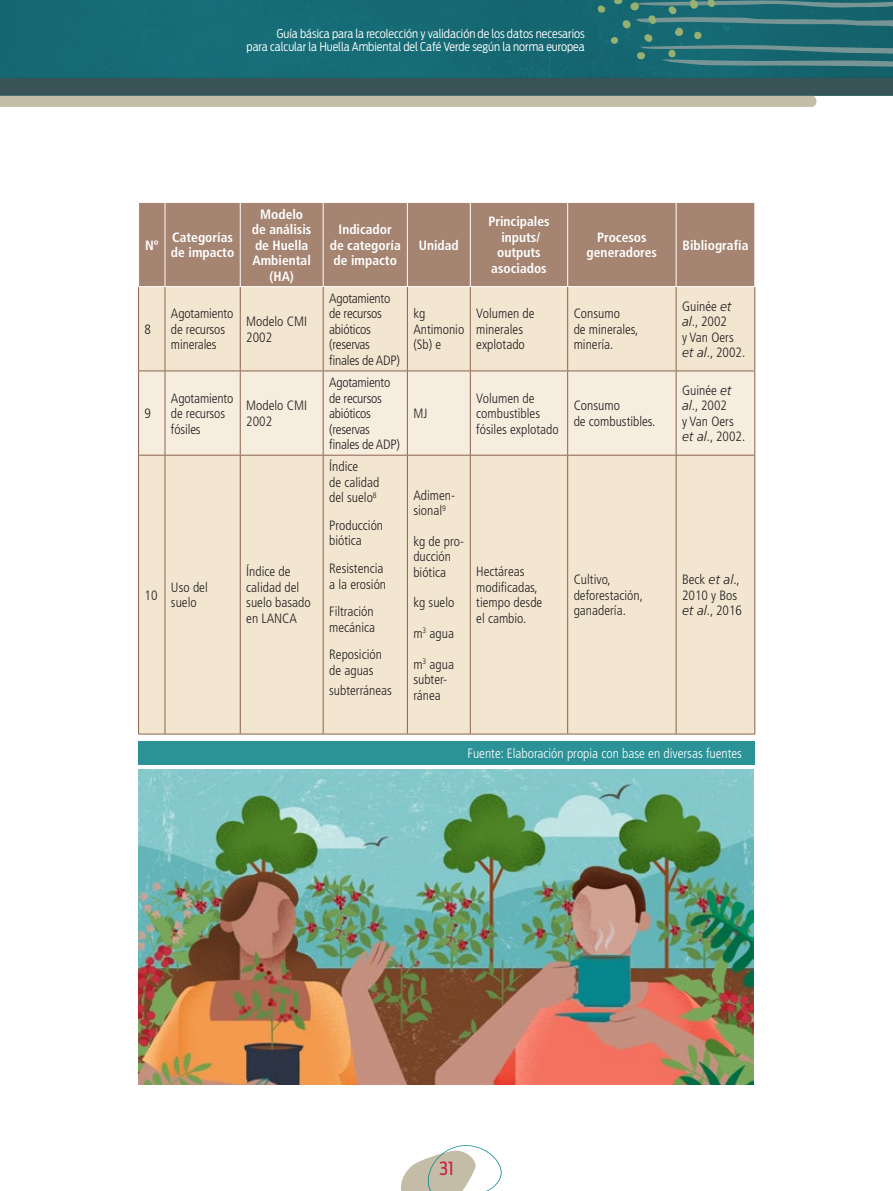
<style>
.page{position:relative;width:893px;height:1191px;background:#fff}
.page>*{position:absolute;margin:0;border:0;box-sizing:border-box;transform-origin:0 0}
.t1{font:18px "Antenna Cond";color:#c72043}
.No_Spacing{font:300 condensed 13.5px/15.6px "Frutiger LT Std";color:#231f20}
.No_Spacing-2{font:700 condensed 13.5px/15.6px "Frutiger LT Std";color:#fff;text-align:center}
.List_Paragraph{font:300 condensed 13.5px/15.6px "Frutiger LT Std";color:#231f20}
.No_Spacing-3{font:300 condensed 13.5px/15.5px "Frutiger LT Std";letter-spacing:-.02em;color:#231f20}
.Default{font:300 condensed 13.5px/15.6px "Frutiger LT Std";color:#231f20}
.t2{font:300 condensed 13.5px "Frutiger LT Std";color:#fff}
.t3{font:300 12px/13.5px "Antenna Cond";color:#fff;text-align:right}
.s1{font-style:italic;font-stretch:normal}
</style>
<div class="page">
<svg style="left:0;top:78px;width:893px;height:29px;background:#707e79"></svg>
<div style="left:0;top:0;width:893px;height:78px;background:#166a75"></div>
<div style="left:139px;top:203px;width:615px;height:83px;background:#a58472"></div>
<div style="left:139px;top:287px;width:615px;height:446px;background:#f3e6d1"></div>
<div style="left:139px;top:371px;width:615px;height:84px;background:#f6eddf"></div>
<hr style="left:165px;top:203px;width:1px;height:83px;background:#fff">
<hr style="left:240px;top:203px;width:1px;height:83px;background:#fff">
<hr style="left:323px;top:203px;width:1px;height:83px;background:#fff">
<hr style="left:407px;top:203px;width:1px;height:83px;background:#fff">
<hr style="left:470px;top:203px;width:1px;height:83px;background:#fff">
<hr style="left:567px;top:203px;width:1px;height:83px;background:#fff">
<hr style="left:676px;top:203px;width:1px;height:83px;background:#fff">
<svg style="left:138px;top:286px;width:27px;height:1px"></svg>
<hr style="left:138px;top:287px;width:1px;height:83px;background:#8a614c">
<hr style="left:165px;top:287px;width:1px;height:83px;background:#8a614c">
<hr style="left:240px;top:287px;width:1px;height:83px;background:#8a614c">
<hr style="left:323px;top:287px;width:1px;height:83px;background:#8a614c">
<hr style="left:407px;top:287px;width:1px;height:83px;background:#8a614c">
<hr style="left:470px;top:287px;width:1px;height:83px;background:#8a614c">
<hr style="left:567px;top:287px;width:1px;height:83px;background:#8a614c">
<hr style="left:676px;top:287px;width:1px;height:83px;background:#8a614c">
<hr style="left:754px;top:287px;width:1px;height:83px;background:#8a614c">
<svg style="left:138px;top:370px;width:27px;height:1px"></svg>
<hr style="left:138px;top:371px;width:1px;height:84px;background:#8a614c">
<hr style="left:165px;top:370px;width:75px;height:1px;background:#8a614c">
<hr style="left:165px;top:371px;width:1px;height:84px;background:#8a614c">
<hr style="left:240px;top:370px;width:83px;height:1px;background:#8a614c">
<hr style="left:240px;top:371px;width:1px;height:84px;background:#8a614c">
<hr style="left:323px;top:370px;width:84px;height:1px;background:#8a614c">
<hr style="left:323px;top:371px;width:1px;height:84px;background:#8a614c">
<hr style="left:407px;top:370px;width:63px;height:1px;background:#8a614c">
<hr style="left:407px;top:371px;width:1px;height:84px;background:#8a614c">
<hr style="left:470px;top:370px;width:98px;height:1px;background:#8a614c">
<hr style="left:470px;top:371px;width:1px;height:84px;background:#8a614c">
<hr style="left:568px;top:370px;width:108px;height:1px;background:#8a614c">
<hr style="left:567px;top:371px;width:1px;height:84px;background:#8a614c">
<hr style="left:676px;top:370px;width:79px;height:1px;background:#8a614c">
<hr style="left:676px;top:371px;width:1px;height:84px;background:#8a614c">
<hr style="left:754px;top:371px;width:1px;height:84px;background:#8a614c">
<svg style="left:139px;top:455px;width:26px;height:1px"></svg>
<hr style="left:138px;top:455px;width:1px;height:278px;background:#8a614c">
<hr style="left:165px;top:455px;width:75px;height:1px;background:#8a614c">
<hr style="left:165px;top:455px;width:1px;height:278px;background:#8a614c">
<hr style="left:240px;top:455px;width:83px;height:1px;background:#8a614c">
<hr style="left:240px;top:455px;width:1px;height:278px;background:#8a614c">
<hr style="left:323px;top:455px;width:84px;height:1px;background:#8a614c">
<hr style="left:323px;top:455px;width:1px;height:278px;background:#8a614c">
<hr style="left:407px;top:455px;width:63px;height:1px;background:#8a614c">
<hr style="left:407px;top:455px;width:1px;height:278px;background:#8a614c">
<hr style="left:470px;top:455px;width:98px;height:1px;background:#8a614c">
<hr style="left:470px;top:455px;width:1px;height:278px;background:#8a614c">
<hr style="left:568px;top:455px;width:108px;height:1px;background:#8a614c">
<hr style="left:567px;top:455px;width:1px;height:278px;background:#8a614c">
<hr style="left:676px;top:455px;width:79px;height:1px;background:#8a614c">
<hr style="left:676px;top:455px;width:1px;height:278px;background:#8a614c">
<hr style="left:754px;top:455px;width:1px;height:278px;background:#8a614c">
<svg style="left:138px;top:733px;width:28px;height:2px"></svg>
<hr style="left:165px;top:733px;width:75px;height:1px;background:#8a614c">
<hr style="left:240px;top:733px;width:83px;height:1px;background:#8a614c">
<hr style="left:323px;top:733px;width:84px;height:1px;background:#8a614c">
<hr style="left:407px;top:733px;width:63px;height:1px;background:#8a614c">
<hr style="left:470px;top:733px;width:98px;height:1px;background:#8a614c">
<hr style="left:568px;top:733px;width:108px;height:1px;background:#8a614c">
<hr style="left:676px;top:733px;width:79px;height:1px;background:#8a614c">
<img style="left:138px;top:770px;width:615px;height:314px">
<div style="left:138px;top:741px;width:617px;height:24px;background:#2b9398"></div>
<svg style="left:598px;top:5px;width:7px;height:8px"></svg>
<svg style="left:611px;top:0;width:282px;height:71px;background:#2d7278"></svg>
<svg style="left:401px;top:1145px;width:101px;height:46px"></svg>
<p class="t3" style="left:247px;top:27px;width:340px">Guía básica para la recolección y validación de los datos necesarios<br>para calcular la Huella Ambiental del Café Verde según la norma europea</p>
<p class="No_Spacing-2" style="left:145px;top:237px;width:15px">Nº</p>
<p class="No_Spacing-2" style="left:171px;top:229px;width:65px;text-align:left">Categorías de impacto</p>
<p class="No_Spacing-2" style="left:252px;top:206px;width:61px">Modelo de análisis de Huella<br>Ambiental (HA)</p>
<p class="No_Spacing-2" style="left:330px;top:222px;width:73px">Indicador<br>de categoría de impacto</p>
<p class="No_Spacing-2" style="left:419px;top:237px;width:42px">Unidad</p>
<p class="No_Spacing-2" style="left:488px;top:214px;width:63px">Principales inputs/ outputs asociados</p>
<p class="No_Spacing-2" style="left:587px;top:229px;width:72px">Procesos generadores</p>
<p class="No_Spacing-2" style="left:682px;top:237px;width:67px">Bibliografía</p>
<p class="No_Spacing" style="left:145px;top:321px;width:8px">8</p>
<p class="No_Spacing" style="left:145px;top:406px;width:8px">9</p>
<p class="No_Spacing" style="left:171px;top:306px;width:64px">Agotamiento de recursos minerales</p>
<p class="No_Spacing" style="left:246px;top:314px;width:62px">Modelo CMI<br>2002</p>
<p class="No_Spacing" style="left:171px;top:390px;width:64px">Agotamiento de recursos fósiles</p>
<p class="No_Spacing" style="left:246px;top:398px;width:62px">Modelo CMI<br>2002</p>
<p class="No_Spacing" style="left:145px;top:587px;width:14px">10</p>
<p class="No_Spacing" style="left:171px;top:579px;width:38px">Uso del suelo</p>
<p class="No_Spacing" style="left:246px;top:564px;width:66px">Índice de calidad del suelo basado en LANCA</p>
<p class="No_Spacing-3" style="left:329px;top:290px;width:72px">Agotamiento de recursos abióticos (reservas finales de ADP)</p>
<p class="No_Spacing-3" style="left:329px;top:375px;width:72px">Agotamiento de recursos abióticos (reservas finales de ADP)</p>
<p class="List_Paragraph" style="left:329px;top:459px;width:52px">Índice<br>de calidad del suelo<sup>8</sup></p>
<p class="List_Paragraph" style="left:329px;top:517px;width:56px">Producción biótica</p>
<p class="List_Paragraph" style="left:329px;top:560px;width:59px">Resistencia a la erosión</p>
<p class="List_Paragraph" style="left:329px;top:604px;width:47px">Filtración mecánica</p>
<p class="List_Paragraph" style="left:329px;top:647px;width:54px">Reposición de aguas</p>
<p class="List_Paragraph" style="left:329px;top:683px;width:64px">subterráneas</p>
<p class="No_Spacing" style="left:413px;top:306px;width:52px">kg<br>Antimonio (Sb) e</p>
<p class="No_Spacing" style="left:476px;top:306px;width:60px">Volumen de minerales explotado</p>
<p class="No_Spacing" style="left:574px;top:306px;width:66px">Consumo<br>de minerales, minería.</p>
<p class="No_Spacing" style="left:682px;top:298px;width:65px">Guinée <span class="s1">et al</span>., 2002<br>y Van Oers <span class="s1">et al</span>., 2002.</p>
<p class="No_Spacing" style="left:413px;top:406px;width:15px">MJ</p>
<p class="No_Spacing" style="left:476px;top:390px;width:84px">Volumen de combustibles fósiles explotado</p>
<p class="No_Spacing" style="left:574px;top:398px;width:83px">Consumo<br>de combustibles.</p>
<p class="No_Spacing" style="left:682px;top:382px;width:65px">Guinée <span class="s1">et al</span>., 2002<br>y Van Oers <span class="s1">et al</span>., 2002.</p>
<p class="Default" style="left:413px;top:487px;width:43px">Adimen&shy;sional<sup>9</sup></p>
<p class="Default" style="left:413px;top:533px;width:52px">kg de pro&shy;ducción biótica</p>
<p class="Default" style="left:413px;top:595px;width:43px">kg suelo</p>
<p class="Default" style="left:413px;top:625px;width:42px">m<sup>3</sup> agua</p>
<p class="Default" style="left:413px;top:656px;width:42px">m<sup>3</sup> agua subter&shy;ránea</p>
<p class="No_Spacing" style="left:476px;top:564px;width:68px">Hectáreas modificadas, tiempo desde el cambio.</p>
<p class="No_Spacing" style="left:574px;top:572px;width:71px">Cultivo, deforestación, ganadería.</p>
<p class="No_Spacing" style="left:682px;top:572px;width:61px">Beck <span class="s1">et al</span>.,<br>2010 y Bos <span class="s1">et al</span>., 2016</p>
<p class="t2" style="left:467px;top:746px;width:276px">Fuente: Elaboración propia con base en diversas fuentes</p>
<h1 class="t1" style="left:439px;top:1157px;width:16px">31</h1>
</div>
